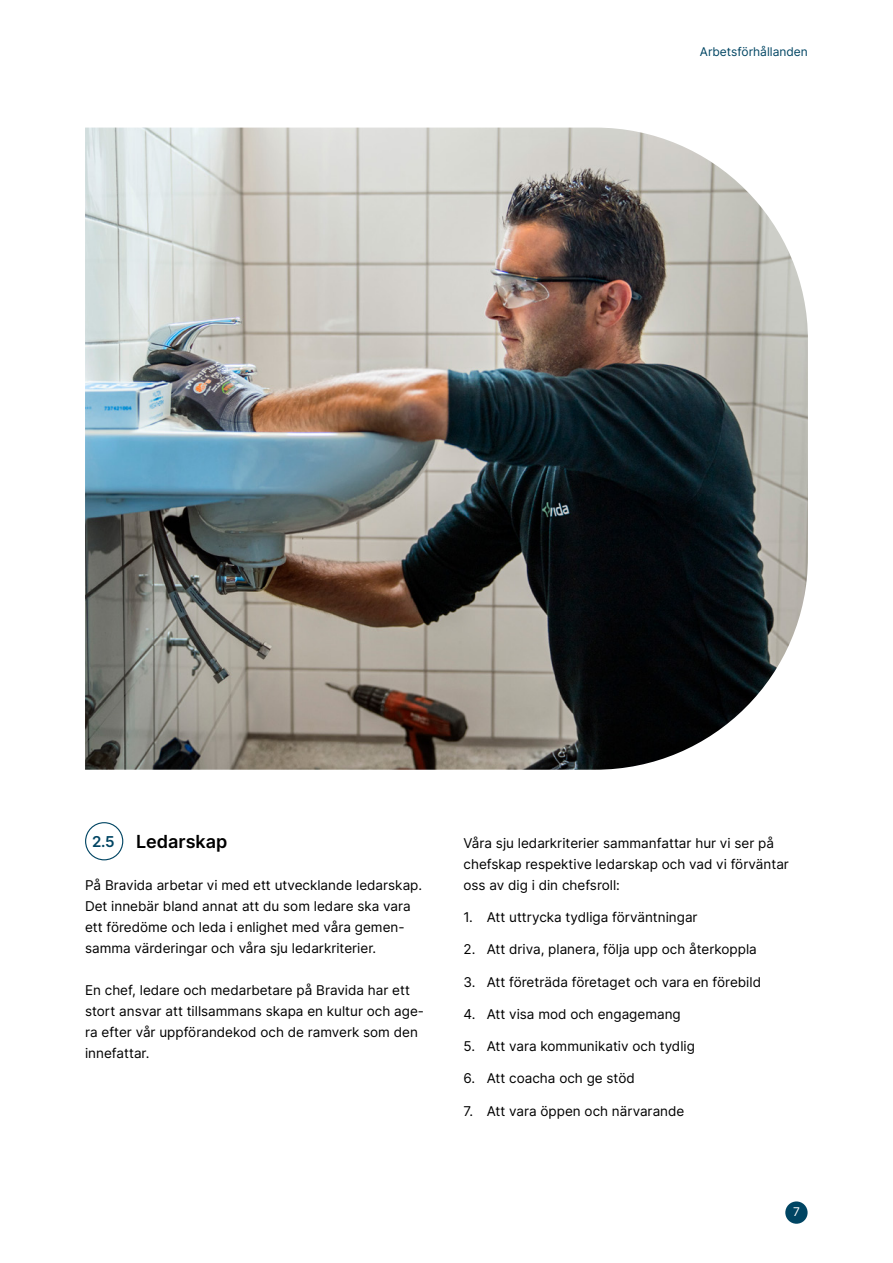
<style>
.page{position:relative;width:893px;height:1263px;background:#fff}
.page>*{position:absolute;margin:0;border:0;box-sizing:border-box;transform-origin:0 0}
.t1{font:600 18px "Inter";color:#000}
.t2{font:600 15px "Inter";color:#004563}
.t3{font:13.5px/21px "Inter";color:#000}
.t4{font:12px "Inter";color:#004563}
.t5{font:12px "Inter";color:#fff}
</style>
<div class="page">
<div style="left:785px;top:1201px;width:23px;height:23px;background:#004563;border-radius:50%"></div>
<img style="left:85px;top:128px;width:723px;height:642px">
<div style="left:85px;top:822px;width:38px;height:38px;border:1px solid #004563;border-radius:50%"></div>
<p class="t4" style="left:700px;top:43px;width:110px">Arbetsförhållanden</p>
<h1 class="t1" style="left:136px;top:828px;width:93px">Ledarskap</h1>
<p class="t3" style="left:85px;top:874px;width:339px">På Bravida arbetar vi med ett utvecklande ledarskap.<br>Det innebär bland annat att du som ledare ska vara ett föredöme och leda i enlighet med våra gemen&shy;samma värderingar och våra sju ledarkriterier.</p>
<p class="t3" style="left:85px;top:979px;width:341px">En chef, ledare och medarbetare på Bravida har ett stort ansvar att tillsammans skapa en kultur och age&shy;ra efter vår uppförandekod och de ramverk som den innefattar.</p>
<p class="t2" style="left:92px;top:831px;width:24px">2.5</p>
<p class="t3" style="left:463px;top:832px;width:327px">Våra sju ledarkriterier sammanfattar hur vi ser på chefskap respektive ledarskap och vad vi förväntar oss av dig i din chefsroll:</p>
<p class="t3" style="left:463px;top:906px;width:236px">1. Att uttrycka tydliga förväntningar</p>
<p class="t3" style="left:463px;top:939px;width:295px">2. Att driva, planera, följa upp och återkoppla</p>
<p class="t3" style="left:463px;top:971px;width:299px">3. Att företräda företaget och vara en förebild</p>
<p class="t3" style="left:463px;top:1003px;width:219px">4. Att visa mod och engagemang</p>
<p class="t3" style="left:463px;top:1035px;width:233px">5. Att vara kommunikativ och tydlig</p>
<p class="t3" style="left:463px;top:1068px;width:173px">6. Att coacha och ge stöd</p>
<p class="t3" style="left:463px;top:1100px;width:222px">7. Att vara öppen och närvarande</p>
<p class="t5" style="left:793px;top:1203px;width:8px">7</p>
</div>
